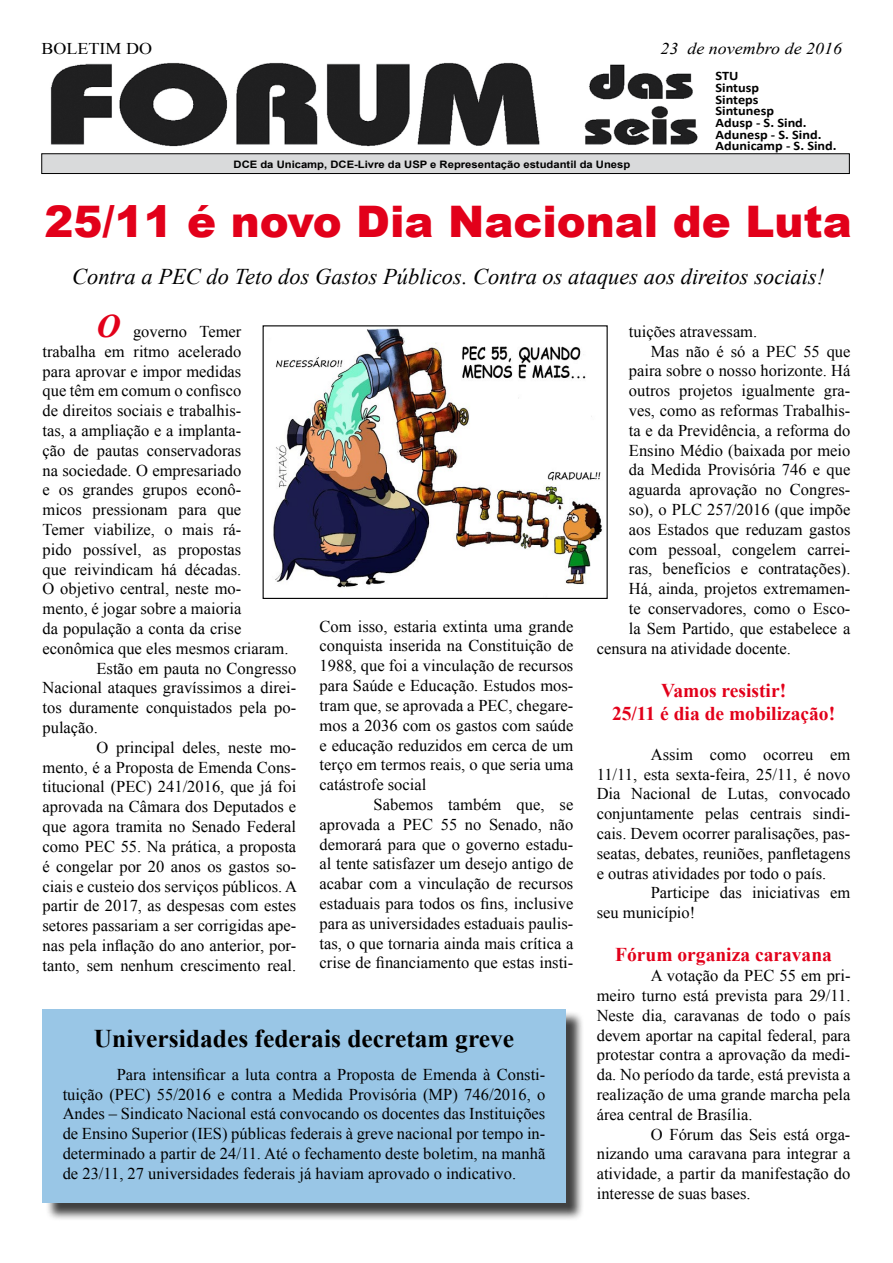
<style>
.page{position:relative;width:893px;height:1263px;background:#fff}
.page>*{position:absolute;margin:0;border:0;box-sizing:border-box;transform-origin:0 0}
.t1{font:900 43.5px "Arial";color:#e2001a}
.t2{font:700 25.5px "Times New Roman";color:#000}
.t3{font:italic 22.5px "Times New Roman";color:#000}
.t4{font:700 19.5px/23.4px "Times New Roman";color:#e2001a;text-align:center}
.t5{font:16.5px/19.8px "Times New Roman";color:#000;text-align:justify}
.t6{font:italic 16.5px "Times New Roman";color:#000;scale:1.1 1}
.t7{font:16.5px "Times New Roman";color:#000;scale:1.1 1}
.t8{font:700 13.05px/11.7px "Calibri";color:#000;scale:1.1 1}
.t9{font:700 10.2px "Arial";color:#000;scale:1.1 1}
.s1{font-weight:700;font-style:italic;font-size:33px;color:#e2001a}
</style>
<div class="page">
<div style="left:45px;top:1011px;width:539px;height:210px;background:#000;opacity:.75"></div>
<div style="left:43px;top:1009px;width:523px;height:194px;background:#99c6e6"></div>
<img style="left:42px;top:62px;width:664px;height:92px">
<div style="left:42px;top:154px;width:807px;height:20px;background:#d9dadb"></div>
<div style="left:42px;top:154px;width:807px;height:20px;border:1px solid #000"></div>
<img style="left:273px;top:328px;width:329px;height:260px">
<p class="t7" style="left:42px;top:37px;width:102px">BOLETIM DO</p>
<p class="t6" style="left:660px;top:37px;width:167px">23 de novembro de 2016</p>
<p class="t8" style="left:716px;top:70px;width:112px">STU<br>Sintusp<br>Sinteps<br>Sintunesp<br>Adusp - S. Sind.<br>Adunesp - S. Sind.<br>Adunicamp - S. Sind.</p>
<p class="t9" style="left:234px;top:157px;width:362px">DCE da Unicamp, DCE-Livre da USP e Representação estudantil da Unesp</p>
<h1 class="t1" style="left:45px;top:190px;width:809px">25/11 é novo Dia Nacional de Luta</h1>
<h3 class="t3" style="left:72px;top:261px;width:754px">Contra a PEC do Teto dos Gastos Públicos. Contra os ataques aos direitos sociais!</h3>
<p class="t5" style="left:97px;top:321px;width:146px"><span class="s1">O</span> governo Temer</p>
<p class="t5" style="left:43px;top:341px;width:200px">trabalha em ritmo acelerado</p>
<p class="t5" style="left:43px;top:361px;width:200px">para aprovar e impor medidas</p>
<p class="t5" style="left:43px;top:380px;width:200px">que têm em comum o confisco</p>
<p class="t5" style="left:43px;top:400px;width:200px">de direitos sociais e trabalhis-</p>
<p class="t5" style="left:43px;top:420px;width:200px">tas, a ampliação e a implanta-</p>
<p class="t5" style="left:43px;top:440px;width:200px">ção de pautas conservadoras</p>
<p class="t5" style="left:43px;top:460px;width:200px">na sociedade. O empresariado</p>
<p class="t5" style="left:43px;top:479px;width:200px">e os grandes grupos econô-</p>
<p class="t5" style="left:43px;top:499px;width:200px">micos pressionam para que</p>
<p class="t5" style="left:43px;top:519px;width:200px">Temer viabilize, o mais rá-</p>
<p class="t5" style="left:43px;top:539px;width:200px">pido possível, as propostas</p>
<p class="t5" style="left:43px;top:559px;width:200px">que reivindicam há décadas.</p>
<p class="t5" style="left:43px;top:578px;width:200px">O objetivo central, neste mo-</p>
<p class="t5" style="left:43px;top:598px;width:200px">mento, é jogar sobre a maioria</p>
<p class="t5" style="left:43px;top:618px;width:200px">da população a conta da crise</p>
<p class="t5" style="left:43px;top:638px;width:248px">econômica que eles mesmos criaram.</p>
<p class="t5" style="left:97px;top:658px;width:201px">Estão em pauta no Congresso</p>
<p class="t5" style="left:43px;top:677px;width:255px">Nacional ataques gravíssimos a direi-</p>
<p class="t5" style="left:43px;top:697px;width:255px">tos duramente conquistados pela po-</p>
<p class="t5" style="left:43px;top:717px;width:57px">pulação.</p>
<p class="t5" style="left:97px;top:737px;width:201px">O principal deles, neste mo-</p>
<p class="t5" style="left:43px;top:757px;width:255px">mento, é a Proposta de Emenda Cons-</p>
<p class="t5" style="left:43px;top:776px;width:255px">titucional (PEC) 241/2016, que já foi</p>
<p class="t5" style="left:43px;top:796px;width:255px">aprovada na Câmara dos Deputados e</p>
<p class="t5" style="left:43px;top:816px;width:255px">que agora tramita no Senado Federal</p>
<p class="t5" style="left:43px;top:836px;width:255px">como PEC 55. Na prática, a proposta</p>
<p class="t5" style="left:43px;top:856px;width:255px">é congelar por 20 anos os gastos so-</p>
<p class="t5" style="left:43px;top:875px;width:256px">ciais e custeio dos serviços públicos. A</p>
<p class="t5" style="left:43px;top:895px;width:255px">partir de 2017, as despesas com estes</p>
<p class="t5" style="left:43px;top:915px;width:255px">setores passariam a ser corrigidas ape-</p>
<p class="t5" style="left:43px;top:935px;width:255px">nas pela inflação do ano anterior, por-</p>
<p class="t5" style="left:43px;top:955px;width:255px">tanto, sem nenhum crescimento real.</p>
<p class="t5" style="left:629px;top:321px;width:130px">tuições atravessam.</p>
<p class="t5" style="left:651px;top:341px;width:201px">Mas não é só a PEC 55 que</p>
<p class="t5" style="left:629px;top:360px;width:223px">paira sobre o nosso horizonte. Há</p>
<p class="t5" style="left:629px;top:380px;width:223px">outros projetos igualmente gra-</p>
<p class="t5" style="left:629px;top:400px;width:223px">ves, como as reformas Trabalhis-</p>
<p class="t5" style="left:629px;top:420px;width:223px">ta e da Previdência, a reforma do</p>
<p class="t5" style="left:629px;top:440px;width:223px">Ensino Médio (baixada por meio</p>
<p class="t5" style="left:629px;top:459px;width:223px">da Medida Provisória 746 e que</p>
<p class="t5" style="left:629px;top:479px;width:223px">aguarda aprovação no Congres-</p>
<p class="t5" style="left:629px;top:499px;width:223px">so), o PLC 257/2016 (que impõe</p>
<p class="t5" style="left:629px;top:519px;width:223px">aos Estados que reduzam gastos</p>
<p class="t5" style="left:629px;top:539px;width:223px">com pessoal, congelem carrei-</p>
<p class="t5" style="left:629px;top:558px;width:223px">ras, benefícios e contratações).</p>
<p class="t5" style="left:629px;top:578px;width:223px">Há, ainda, projetos extremamen-</p>
<p class="t5" style="left:629px;top:598px;width:223px">te conservadores, como o Esco-</p>
<p class="t5" style="left:629px;top:618px;width:223px">la Sem Partido, que estabelece a</p>
<p class="t5" style="left:597px;top:638px;width:196px">censura na atividade docente.</p>
<p class="t4" style="left:612px;top:678px;width:225px">Vamos resistir!<br>25/11 é dia de mobilização!</p>
<p class="t5" style="left:597px;top:744px;width:255px;text-indent:54px">Assim como ocorreu em 11/11, esta sexta-feira, 25/11, é novo Dia Nacional de Lutas, convocado conjuntamente pelas centrais sindi&shy;cais. Devem ocorrer paralisações, pas&shy;seatas, debates, reuniões, panfletagens e outras atividades por todo o país.</p>
<p class="t5" style="left:597px;top:882px;width:255px;text-indent:54px">Participe das iniciativas em seu município!</p>
<p class="t4" style="left:615px;top:943px;width:218px">Fórum organiza caravana</p>
<p class="t5" style="left:597px;top:965px;width:255px;text-indent:54px">A votação da PEC 55 em pri&shy;meiro turno está prevista para 29/11.<br>Neste dia, caravanas de todo o país devem aportar na capital federal, para protestar contra a aprovação da medi&shy;da. No período da tarde, está prevista a realização de uma grande marcha pela área central de Brasília.</p>
<p class="t5" style="left:597px;top:1124px;width:255px;text-indent:54px">O Fórum das Seis está orga&shy;nizando uma caravana para integrar a atividade, a partir da manifestação do interesse de suas bases.</p>
<p class="t5" style="left:320px;top:616px;width:255px">Com isso, estaria extinta uma grande conquista inserida na Constituição de 1988, que foi a vinculação de recursos para Saúde e Educação. Estudos mos&shy;tram que, se aprovada a PEC, chegare&shy;mos a 2036 com os gastos com saúde e educação reduzidos em cerca de um terço em termos reais, o que seria uma catástrofe social</p>
<p class="t5" style="left:320px;top:794px;width:255px;text-indent:54px">Sabemos também que, se aprovada a PEC 55 no Senado, não demorará para que o governo estadu&shy;al tente satisfazer um desejo antigo de acabar com a vinculação de recursos estaduais para todos os fins, inclusive para as universidades estaduais paulis&shy;tas, o que tornaria ainda mais crítica a crise de financiamento que estas insti-</p>
<h2 class="t2" style="left:94px;top:1020px;width:422px">Universidades federais decretam greve</h2>
<p class="t5" style="left:63px;top:1064px;width:484px;text-indent:54px">Para intensificar a luta contra a Proposta de Emenda à Consti&shy;tuição (PEC) 55/2016 e contra a Medida Provisória (MP) 746/2016, o Andes – Sindicato Nacional está convocando os docentes das Instituições de Ensino Superior (IES) públicas federais à greve nacional por tempo in&shy;determinado a partir de 24/11. Até o fechamento deste boletim, na manhã de 23/11, 27 universidades federais já haviam aprovado o indicativo.</p>
</div>
